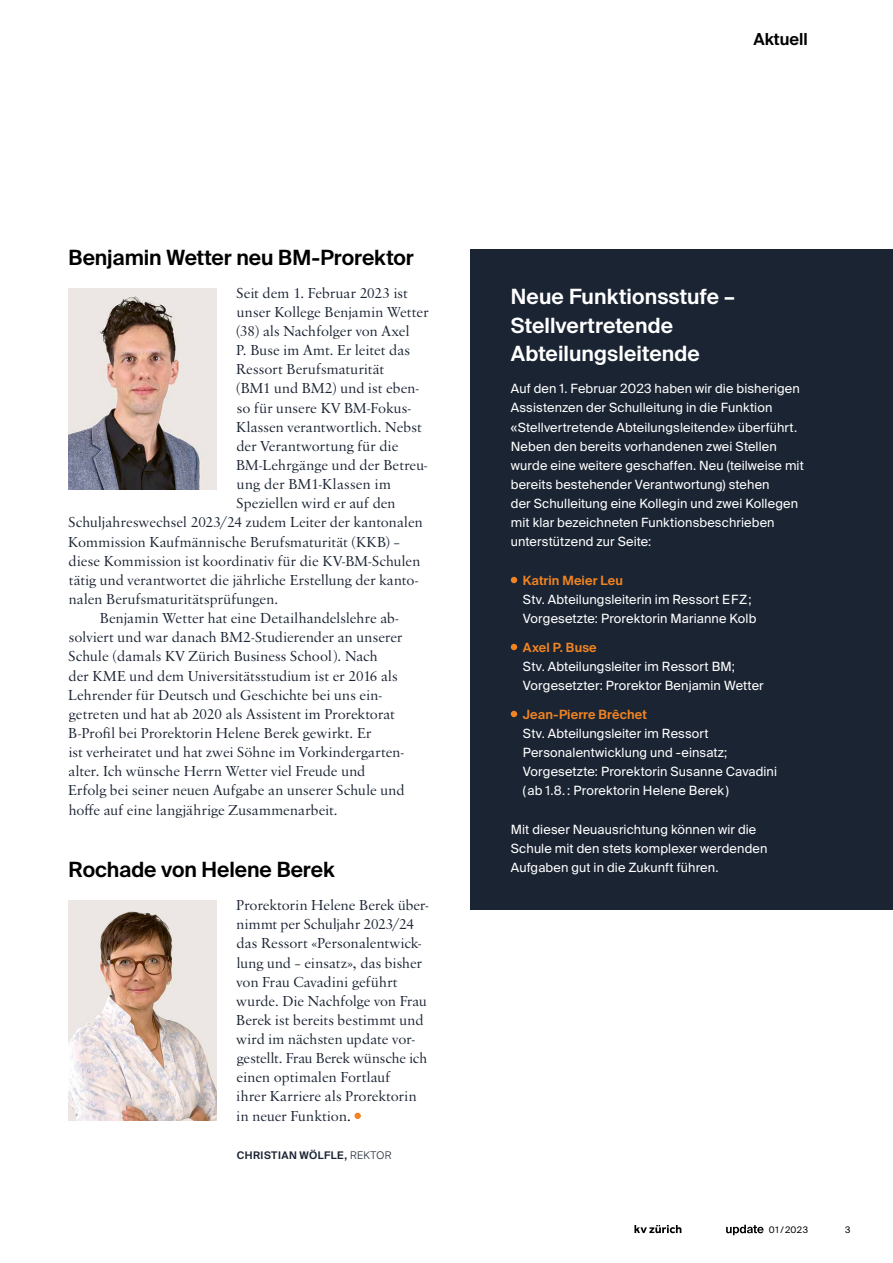
<style>
.page{position:relative;width:893px;height:1263px;background:#fff}
.page>*{position:absolute;margin:0;border:0;box-sizing:border-box;transform-origin:0 0}
.t1{font:600 21px/28.5px "Suisse Intl";letter-spacing:.005em;color:#fff}
.t2{font:600 21px "Suisse Intl";letter-spacing:-.005em;color:#000}
.t3{font:600 16.5px "Suisse Intl";color:#000}
.t4{font:15px/19px "Savoy";letter-spacing:.01em;color:#1b2433}
.t5{font:12.75px/19.2px "Suisse Intl";letter-spacing:.01em;color:#fff}
.t6{font:600 12.75px "Suisse Intl";letter-spacing:.01em;color:#f18422}
.t7{font:600 10.5px "Suisse Intl";letter-spacing:.045em;color:#1b2433}
.t8{font:9px "Suisse Intl";letter-spacing:.06em;color:#000}
.s1{color:#000}
.s2{font-weight:300}
</style>
<div class="page">
<svg style="left:726px;top:1225px;width:38px;height:10px"></svg>
<svg style="left:634px;top:1225px;width:47px;height:8px"></svg>
<div style="left:470px;top:250px;width:423px;height:660px;background:#1b2433"></div>
<svg style="left:511px;top:577px;width:6px;height:6px"></svg>
<svg style="left:511px;top:644px;width:6px;height:6px"></svg>
<svg style="left:511px;top:711px;width:6px;height:6px"></svg>
<div style="left:354px;top:1113px;width:7px;height:6px;background:#f18422;border-radius:50%"></div>
<img style="left:68px;top:901px;width:149px;height:219px">
<img style="left:68px;top:288px;width:149px;height:201px">
<h1 class="t2" style="left:69px;top:245px;width:347px">Benjamin Wetter neu BM-Prorektor</h1>
<p class="t4" style="left:237px;top:284px;width:173px">Seit dem 1. Februar 2023 ist</p>
<p class="t4" style="left:237px;top:303px;width:193px">unser Kollege Benjamin Wetter</p>
<p class="t4" style="left:236px;top:322px;width:175px">(38) als Nachfolger von Axel</p>
<p class="t4" style="left:236px;top:341px;width:175px">P. Buse im Amt. Er leitet das</p>
<p class="t4" style="left:236px;top:360px;width:149px">Ressort Berufsmaturität</p>
<p class="t4" style="left:236px;top:379px;width:184px">(BM1 und BM2) und ist eben-</p>
<p class="t4" style="left:237px;top:399px;width:176px">so für unsere KV BM-Fokus-</p>
<p class="t4" style="left:236px;top:418px;width:187px">Klassen verantwortlich. Nebst</p>
<p class="t4" style="left:237px;top:437px;width:163px">der Verantwortung für die</p>
<p class="t4" style="left:236px;top:456px;width:193px">BM-Lehrgänge und der Betreu-</p>
<p class="t4" style="left:237px;top:475px;width:155px">ung der BM1-Klassen im</p>
<p class="t4" style="left:237px;top:494px;width:160px">Speziellen wird er auf den</p>
<p class="t4" style="left:69px;top:513px;width:356px">Schuljahreswechsel 2023/24 zudem Leiter der kantonalen</p>
<p class="t4" style="left:68px;top:533px;width:333px">Kommission Kaufmännische Berufsmaturität (KKB) –</p>
<p class="t4" style="left:69px;top:552px;width:353px">diese Kommission ist koordinativ für die KV-BM-Schulen</p>
<p class="t4" style="left:69px;top:571px;width:351px">tätig und verantwortet die jährliche Erstellung der kanto-</p>
<p class="t4" style="left:69px;top:590px;width:211px">nalen Berufsmaturitätsprüfungen.</p>
<p class="t4" style="left:100px;top:609px;width:300px">Benjamin Wetter hat eine Detailhandelslehre ab-</p>
<p class="t4" style="left:69px;top:628px;width:335px">solviert und war danach BM2-Studierender an unserer</p>
<p class="t4" style="left:69px;top:647px;width:311px">Schule (damals KV Zürich Business School). Nach</p>
<p class="t4" style="left:69px;top:667px;width:331px">der KME und dem Universitätsstudium ist er 2016 als</p>
<p class="t4" style="left:68px;top:686px;width:315px">Lehrender für Deutsch und Geschichte bei uns ein-</p>
<p class="t4" style="left:69px;top:705px;width:327px">getreten und hat ab 2020 als Assistent im Prorektorat</p>
<p class="t4" style="left:68px;top:724px;width:304px">B-Profil bei Prorektorin Helene Berek gewirkt. Er</p>
<p class="t4" style="left:69px;top:743px;width:337px">ist verheiratet und hat zwei Söhne im Vorkindergarten-</p>
<p class="t4" style="left:69px;top:762px;width:298px">alter. Ich wünsche Herrn Wetter viel Freude und</p>
<p class="t4" style="left:68px;top:781px;width:338px">Erfolg bei seiner neuen Aufgabe an unserer Schule und</p>
<p class="t4" style="left:69px;top:801px;width:270px">hoffe auf eine langjährige Zusammenarbeit.</p>
<h1 class="t2" style="left:69px;top:858px;width:268px">Rochade von Helene Berek</h1>
<p class="t4" style="left:236px;top:896px;width:194px">Prorektorin Helene Berek über&shy;nimmt per Schuljahr 2023/24 das Ressort «Personalentwick&shy;lung und – einsatz», das bisher von Frau Cavadini geführt wurde. Die Nachfolge von Frau<br>Berek ist bereits bestimmt und wird im nächsten update vor&shy;gestellt. Frau Berek wünsche ich einen optimalen Fortlauf<br>ihrer Karriere als Prorektorin in neuer Funktion<span class="s1">.</span></p>
<p class="t7" style="left:237px;top:1149px;width:156px">CHRISTIAN WÖLFLE, <span class="s2">REKTOR</span></p>
<p class="t3" style="left:753px;top:30px;width:56px">Aktuell</p>
<h1 class="t1" style="left:511px;top:283px;width:226px">Neue Funktionsstufe –<br>Stellvertretende<br>Abteilungsleitende</h1>
<p class="t5" style="left:511px;top:379px;width:295px">Auf den 1. Februar 2023 haben wir die bisherigen Assistenzen der Schulleitung in die Funktion «Stellvertretende Abteilungsleitende» überführt.<br>Neben den bereits vorhandenen zwei Stellen wurde eine weitere geschaffen. Neu (teilweise mit bereits bestehender Verantwortung) stehen<br>der Schulleitung eine Kollegin und zwei Kollegen mit klar bezeichneten Funktionsbeschrieben unterstützend zur Seite:</p>
<p class="t6" style="left:523px;top:573px;width:102px">Katrin Meier Leu</p>
<p class="t5" style="left:523px;top:590px;width:235px">Stv. Abteilungsleiterin im Ressort EFZ;<br>Vorgesetzte: Prorektorin Marianne Kolb</p>
<p class="t6" style="left:523px;top:640px;width:75px">Axel P. Buse</p>
<p class="t5" style="left:523px;top:657px;width:242px">Stv. Abteilungsleiter im Ressort BM;<br>Vorgesetzter: Prorektor Benjamin Wetter</p>
<p class="t6" style="left:523px;top:707px;width:126px">Jean-Pierre Brêchet</p>
<p class="t5" style="left:523px;top:724px;width:256px">Stv. Abteilungsleiter im Ressort Personalentwicklung und -einsatz; Vorgesetzte: Prorektorin Susanne Cavadini ( ab 1.8. : Prorektorin Helene Berek )</p>
<p class="t5" style="left:511px;top:819px;width:258px">Mit dieser Neuausrichtung können wir die<br>Schule mit den stets komplexer werdenden<br>Aufgaben gut in die Zukunft führen.</p>
<p class="t8" style="left:769px;top:1225px;width:41px">01/2023</p>
<p class="t8" style="left:845px;top:1225px;width:7px">3</p>
</div>
